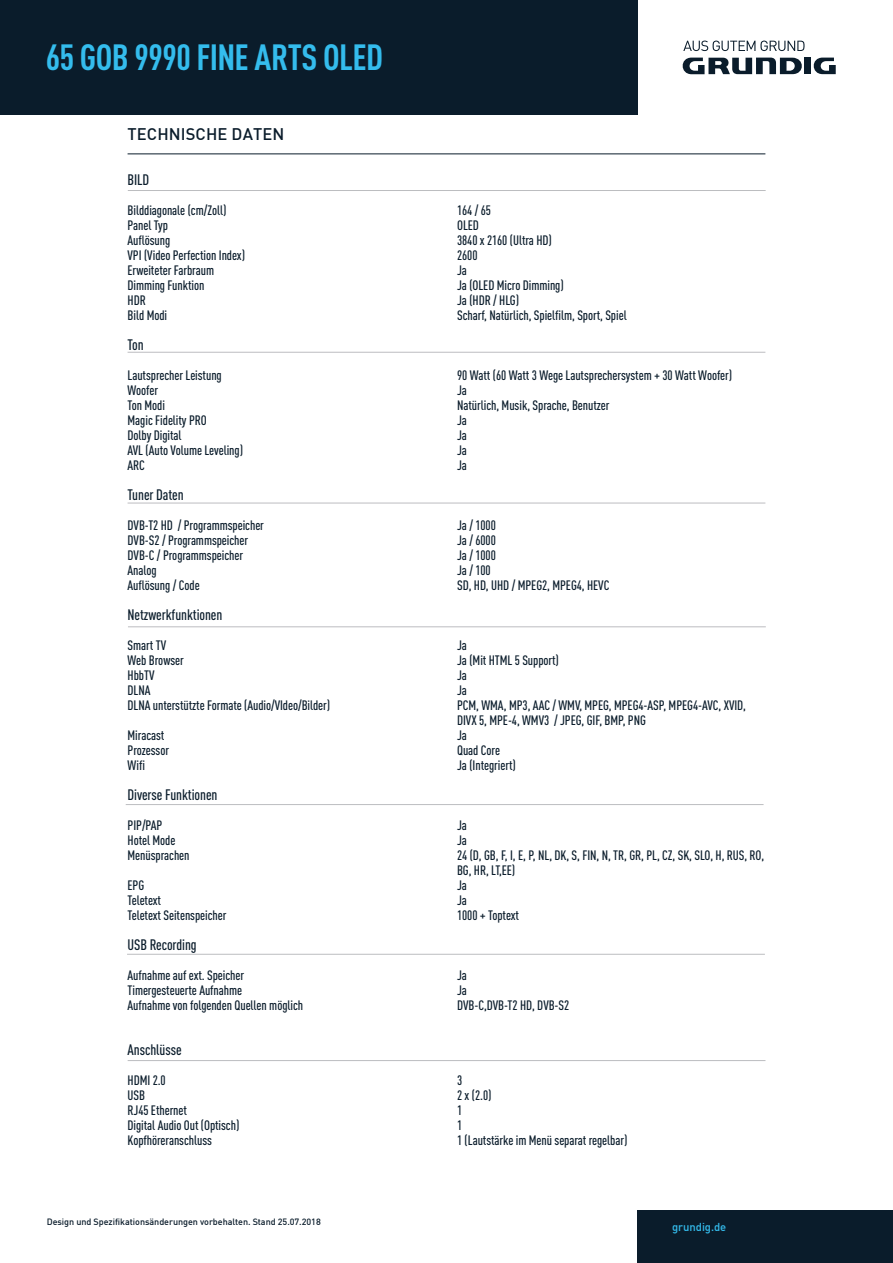
<style>
.page{position:relative;width:893px;height:1263px;background:#fff}
.page>*{position:absolute;margin:0;border:0;box-sizing:border-box;transform-origin:0 0}
._02_Product_Name_24p{font:700 condensed 36px "DIN Pro";letter-spacing:-.015em;color:#34bced}
._03_Technical_Sublin{font:16.5px "DIN Medium";letter-spacing:.005em;color:#0a1c2b}
._04_Copy_Technical_8{font:500 condensed 15px "DIN Pro";letter-spacing:-.005em;color:#0a1c2b}
._04_Copy_Technical_8-2{font:500 condensed 13.5px/15px "DIN Pro";letter-spacing:-.005em;color:#0a1c2b}
._06_Footnote_7pt_Dar{font:11.25px "DIN Medium";letter-spacing:-.005em;color:#34bced}
._07_Adress_7_5pt_Dar{font:9px "DIN Medium";letter-spacing:-.005em;color:#0a1c2b}
</style>
<div class="page">
<div style="left:0;top:0;width:638px;height:115px;background:#0a1c2b"></div>
<div style="left:805px;top:58px;width:6px;height:16px;background:#0a1c2b"></div>
<svg style="left:683px;top:58px;width:122px;height:16px"></svg>
<svg style="left:813px;top:58px;width:23px;height:16px"></svg>
<svg style="left:683px;top:41px;width:122px;height:10px"></svg>
<hr style="left:128px;top:154px;width:637px;height:1px;background:#0a1c2b">
<div style="left:638px;top:1211px;width:255px;height:52px;background:#0a1c2b"></div>
<hr style="left:128px;top:626px;width:638px;height:1px;background:#bcbdc0">
<hr style="left:128px;top:503px;width:637px;height:1px;background:#bcbdc0">
<hr style="left:128px;top:190px;width:638px;height:1px;background:#bcbdc0">
<hr style="left:128px;top:352px;width:637px;height:1px;background:#bcbdc0">
<hr style="left:126px;top:804px;width:638px;height:1px;background:#bcbdc0">
<hr style="left:127px;top:954px;width:638px;height:1px;background:#bcbdc0">
<hr style="left:128px;top:1060px;width:637px;height:1px;background:#bcbdc0">
<p class="_02_Product_Name_24p" style="left:46px;top:30px;width:339px">65 GOB 9990 FINE ARTS OLED</p>
<p class="_03_Technical_Sublin" style="left:128px;top:124px;width:158px">TECHNISCHE DATEN</p>
<p class="_04_Copy_Technical_8" style="left:128px;top:168px;width:23px">BILD</p>
<p class="_04_Copy_Technical_8-2" style="left:128px;top:201px;width:100px">Bilddiagonale (cm/Zoll)</p>
<p class="_04_Copy_Technical_8-2" style="left:128px;top:216px;width:42px">Panel Typ</p>
<p class="_04_Copy_Technical_8-2" style="left:128px;top:231px;width:44px">Auflösung</p>
<p class="_04_Copy_Technical_8-2" style="left:128px;top:246px;width:119px">VPI (Video Perfection Index)</p>
<p class="_04_Copy_Technical_8-2" style="left:128px;top:261px;width:88px">Erweiteter Farbraum</p>
<p class="_04_Copy_Technical_8-2" style="left:128px;top:276px;width:78px">Dimming Funktion</p>
<p class="_04_Copy_Technical_8-2" style="left:128px;top:291px;width:20px">HDR</p>
<p class="_04_Copy_Technical_8-2" style="left:128px;top:306px;width:41px">Bild Modi</p>
<p class="_04_Copy_Technical_8" style="left:128px;top:333px;width:18px">Ton</p>
<p class="_04_Copy_Technical_8-2" style="left:128px;top:366px;width:96px">Lautsprecher Leistung</p>
<p class="_04_Copy_Technical_8-2" style="left:128px;top:381px;width:32px">Woofer</p>
<p class="_04_Copy_Technical_8-2" style="left:128px;top:396px;width:39px">Ton Modi</p>
<p class="_04_Copy_Technical_8-2" style="left:128px;top:411px;width:81px">Magic Fidelity PRO</p>
<p class="_04_Copy_Technical_8-2" style="left:128px;top:426px;width:56px">Dolby Digital</p>
<p class="_04_Copy_Technical_8-2" style="left:128px;top:441px;width:117px">AVL (Auto Volume Leveling)</p>
<p class="_04_Copy_Technical_8-2" style="left:128px;top:456px;width:19px">ARC</p>
<p class="_04_Copy_Technical_8" style="left:128px;top:483px;width:58px">Tuner Daten</p>
<p class="_04_Copy_Technical_8-2" style="left:128px;top:516px;width:138px">DVB-T2 HD / Programmspeicher</p>
<p class="_04_Copy_Technical_8-2" style="left:128px;top:531px;width:122px">DVB-S2 / Programmspeicher</p>
<p class="_04_Copy_Technical_8-2" style="left:128px;top:546px;width:117px">DVB-C / Programmspeicher</p>
<p class="_04_Copy_Technical_8-2" style="left:128px;top:561px;width:31px">Analog</p>
<p class="_04_Copy_Technical_8-2" style="left:128px;top:576px;width:74px">Auflösung / Code</p>
<p class="_04_Copy_Technical_8" style="left:128px;top:603px;width:96px">Netzwerkfunktionen</p>
<p class="_04_Copy_Technical_8-2" style="left:128px;top:636px;width:40px">Smart TV</p>
<p class="_04_Copy_Technical_8-2" style="left:128px;top:651px;width:58px">Web Browser</p>
<p class="_04_Copy_Technical_8-2" style="left:128px;top:666px;width:29px">HbbTV</p>
<p class="_04_Copy_Technical_8-2" style="left:128px;top:681px;width:24px">DLNA</p>
<p class="_04_Copy_Technical_8-2" style="left:128px;top:696px;width:204px">DLNA unterstützte Formate (Audio/VIdeo/Bilder)</p>
<p class="_04_Copy_Technical_8-2" style="left:128px;top:726px;width:38px">Miracast</p>
<p class="_04_Copy_Technical_8-2" style="left:128px;top:741px;width:43px">Prozessor</p>
<p class="_04_Copy_Technical_8-2" style="left:128px;top:756px;width:19px">Wifi</p>
<p class="_04_Copy_Technical_8" style="left:128px;top:783px;width:91px">Diverse Funktionen</p>
<p class="_04_Copy_Technical_8-2" style="left:128px;top:816px;width:36px">PIP/PAP</p>
<p class="_04_Copy_Technical_8-2" style="left:128px;top:831px;width:49px">Hotel Mode</p>
<p class="_04_Copy_Technical_8-2" style="left:128px;top:846px;width:63px">Menüsprachen</p>
<p class="_04_Copy_Technical_8-2" style="left:128px;top:876px;width:18px">EPG</p>
<p class="_04_Copy_Technical_8-2" style="left:128px;top:891px;width:35px">Teletext</p>
<p class="_04_Copy_Technical_8-2" style="left:128px;top:906px;width:100px">Teletext Seitenspeicher</p>
<p class="_04_Copy_Technical_8" style="left:128px;top:933px;width:71px">USB Recording</p>
<p class="_04_Copy_Technical_8-2" style="left:128px;top:966px;width:118px">Aufnahme auf ext. Speicher</p>
<p class="_04_Copy_Technical_8-2" style="left:128px;top:981px;width:116px">Timergesteuerte Aufnahme</p>
<p class="_04_Copy_Technical_8-2" style="left:128px;top:996px;width:177px">Aufnahme von folgenden Quellen möglich</p>
<p class="_04_Copy_Technical_8" style="left:128px;top:1038px;width:56px">Anschlüsse</p>
<p class="_04_Copy_Technical_8-2" style="left:128px;top:1071px;width:40px">HDMI 2.0</p>
<p class="_04_Copy_Technical_8-2" style="left:128px;top:1086px;width:19px">USB</p>
<p class="_04_Copy_Technical_8-2" style="left:128px;top:1101px;width:61px">RJ45 Ethernet</p>
<p class="_04_Copy_Technical_8-2" style="left:128px;top:1116px;width:113px">Digital Audio Out (Optisch)</p>
<p class="_04_Copy_Technical_8-2" style="left:128px;top:1131px;width:86px">Kopfhöreranschluss</p>
<p class="_07_Adress_7_5pt_Dar" style="left:47px;top:1216px;width:276px">Design und Spezifikationsänderungen vorbehalten. Stand 25.07.2018</p>
<p class="_04_Copy_Technical_8-2" style="left:457px;top:201px;width:35px">164 / 65</p>
<p class="_04_Copy_Technical_8-2" style="left:457px;top:216px;width:23px">OLED</p>
<p class="_04_Copy_Technical_8-2" style="left:457px;top:231px;width:96px">3840 x 2160 (Ultra HD)</p>
<p class="_04_Copy_Technical_8-2" style="left:457px;top:246px;width:22px">2600</p>
<p class="_04_Copy_Technical_8-2" style="left:457px;top:261px;width:11px">Ja</p>
<p class="_04_Copy_Technical_8-2" style="left:457px;top:276px;width:108px">Ja (OLED Micro Dimming)</p>
<p class="_04_Copy_Technical_8-2" style="left:457px;top:291px;width:63px">Ja (HDR / HLG)</p>
<p class="_04_Copy_Technical_8-2" style="left:457px;top:306px;width:171px">Scharf, Natürlich, Spielfilm, Sport, Spiel</p>
<p class="_04_Copy_Technical_8-2" style="left:457px;top:366px;width:277px">90 Watt (60 Watt 3 Wege Lautsprechersystem + 30 Watt Woofer)</p>
<p class="_04_Copy_Technical_8-2" style="left:457px;top:381px;width:11px">Ja</p>
<p class="_04_Copy_Technical_8-2" style="left:457px;top:396px;width:154px">Natürlich, Musik, Sprache, Benutzer</p>
<p class="_04_Copy_Technical_8-2" style="left:457px;top:411px;width:11px">Ja</p>
<p class="_04_Copy_Technical_8-2" style="left:457px;top:426px;width:11px">Ja</p>
<p class="_04_Copy_Technical_8-2" style="left:457px;top:441px;width:11px">Ja</p>
<p class="_04_Copy_Technical_8-2" style="left:457px;top:456px;width:11px">Ja</p>
<p class="_04_Copy_Technical_8-2" style="left:457px;top:516px;width:40px">Ja / 1000</p>
<p class="_04_Copy_Technical_8-2" style="left:457px;top:531px;width:40px">Ja / 6000</p>
<p class="_04_Copy_Technical_8-2" style="left:457px;top:546px;width:40px">Ja / 1000</p>
<p class="_04_Copy_Technical_8-2" style="left:457px;top:561px;width:35px">Ja / 100</p>
<p class="_04_Copy_Technical_8-2" style="left:457px;top:576px;width:154px">SD, HD, UHD / MPEG2, MPEG4, HEVC</p>
<p class="_04_Copy_Technical_8-2" style="left:457px;top:636px;width:11px">Ja</p>
<p class="_04_Copy_Technical_8-2" style="left:457px;top:651px;width:103px">Ja (Mit HTML 5 Support)</p>
<p class="_04_Copy_Technical_8-2" style="left:457px;top:666px;width:11px">Ja</p>
<p class="_04_Copy_Technical_8-2" style="left:457px;top:681px;width:11px">Ja</p>
<p class="_04_Copy_Technical_8-2" style="left:457px;top:696px;width:290px">PCM, WMA, MP3, AAC / WMV, MPEG, MPEG4-ASP, MPEG4-AVC, XVID,<br>DIVX 5, MPE-4, WMV3 / JPEG, GIF, BMP, PNG</p>
<p class="_04_Copy_Technical_8-2" style="left:457px;top:726px;width:11px">Ja</p>
<p class="_04_Copy_Technical_8-2" style="left:457px;top:741px;width:44px">Quad Core</p>
<p class="_04_Copy_Technical_8-2" style="left:457px;top:756px;width:60px">Ja (Integriert)</p>
<p class="_04_Copy_Technical_8-2" style="left:457px;top:816px;width:11px">Ja</p>
<p class="_04_Copy_Technical_8-2" style="left:457px;top:831px;width:11px">Ja</p>
<p class="_04_Copy_Technical_8-2" style="left:457px;top:846px;width:309px">24 (D, GB, F, I, E, P, NL, DK, S, FIN, N, TR, GR, PL, CZ, SK, SLO, H, RUS, RO,<br>BG, HR, LT,EE)</p>
<p class="_04_Copy_Technical_8-2" style="left:457px;top:876px;width:11px">Ja</p>
<p class="_04_Copy_Technical_8-2" style="left:457px;top:891px;width:11px">Ja</p>
<p class="_04_Copy_Technical_8-2" style="left:457px;top:906px;width:63px">1000 + Toptext</p>
<p class="_04_Copy_Technical_8-2" style="left:457px;top:966px;width:11px">Ja</p>
<p class="_04_Copy_Technical_8-2" style="left:457px;top:981px;width:11px">Ja</p>
<p class="_04_Copy_Technical_8-2" style="left:457px;top:996px;width:114px">DVB-C,DVB-T2 HD, DVB-S2</p>
<p class="_04_Copy_Technical_8-2" style="left:457px;top:1071px;width:7px">3</p>
<p class="_04_Copy_Technical_8-2" style="left:457px;top:1086px;width:36px">2 x (2.0)</p>
<p class="_04_Copy_Technical_8-2" style="left:457px;top:1101px;width:7px">1</p>
<p class="_04_Copy_Technical_8-2" style="left:457px;top:1116px;width:7px">1</p>
<p class="_04_Copy_Technical_8-2" style="left:457px;top:1131px;width:172px">1 (Lautstärke im Menü separat regelbar)</p>
<p class="_06_Footnote_7pt_Dar" style="left:672px;top:1220px;width:56px">grundig.de</p>
</div>
